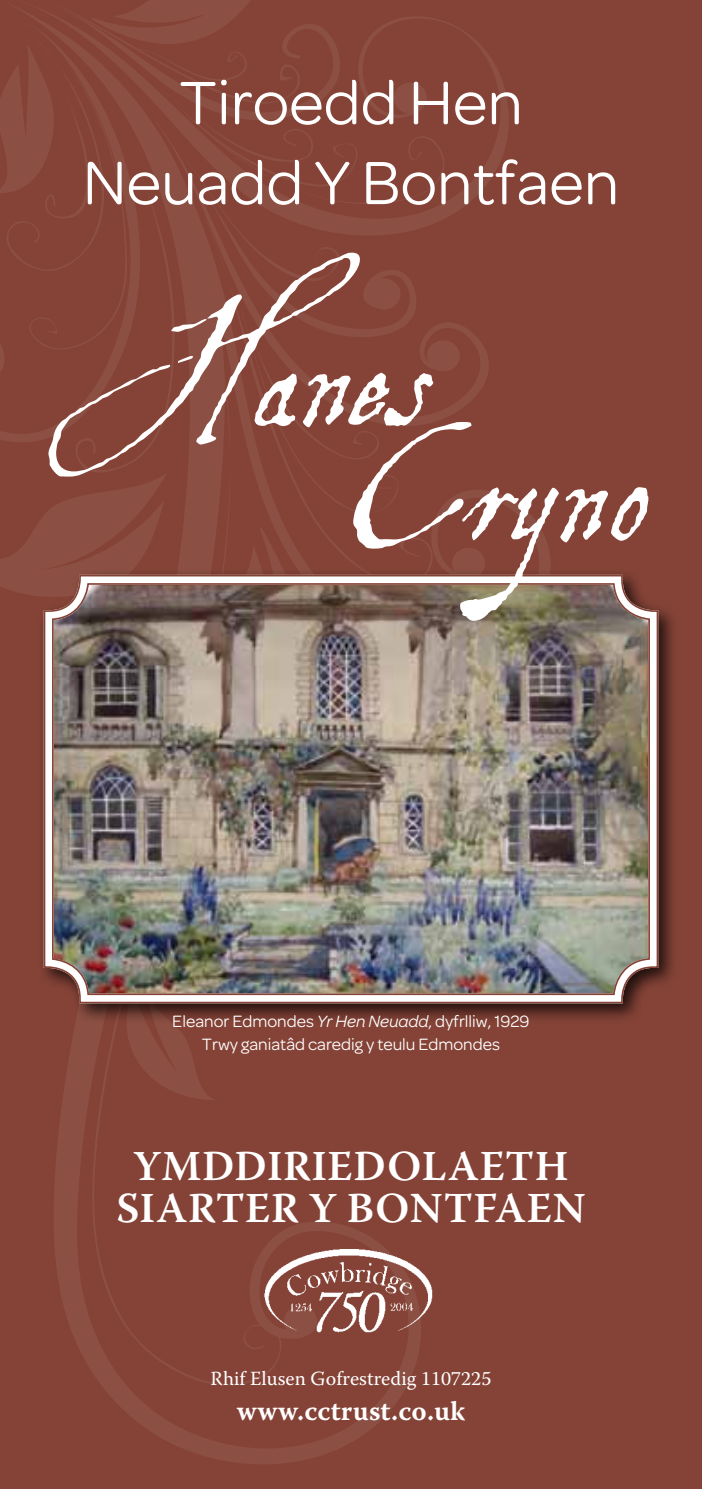
<style>
.page{position:relative;width:702px;height:1489px;background:#fff}
.page>*{position:absolute;margin:0;border:0;box-sizing:border-box;transform-origin:0 0}
.t1{font:132.5px/115px "Aquiline Two";color:#fff}
.t2{font:65px/80px "Omnes";color:#fff;text-align:center}
.t3{font:600 42.5px/42.5px "Warnock Pro";letter-spacing:.01em;color:#fff;text-align:center}
.t4{font:27.5px "Warnock Pro Semibold Capt";letter-spacing:.01em;color:#fff}
.t5{font:20px "Warnock Pro";color:#fff}
.t6{font:17.5px/22.5px "Omnes";color:#fff;text-align:center}
.s1{font-style:italic}
</style>
<div class="page">
<div style="left:0;top:0;width:702px;height:1488px;background:#854337"></div>
<svg style="left:54px;top:1023px;width:366px;height:441px"></svg>
<svg style="left:445px;top:69px;width:105px;height:499px"></svg>
<svg style="left:445px;top:90px;width:63px;height:346px"></svg>
<svg style="left:80px;top:1023px;width:201px;height:368px"></svg>
<svg style="left:109px;top:1023px;width:108px;height:78px"></svg>
<div style="left:452px;top:547px;width:33px;height:31px;background:#8c4f43;border-radius:50%"></div>
<div style="left:427px;top:340px;width:33px;height:31px;background:#8c4f43;border-radius:50%"></div>
<svg style="left:0;top:0;width:445px;height:596px"></svg>
<div style="left:37px;top:568px;width:640px;height:455px;background:#000;opacity:.75"></div>
<img style="left:43px;top:574px;width:616px;height:430px">
<div style="left:52px;top:583px;width:598px;height:412px;border:2px solid #854337;border-radius:35px"></div>
<img style="left:259px;top:1242px;width:174px;height:100px">
<h2 class="t2" style="left:83px;top:63px;width:538px">Tiroedd Hen<br>Neuadd Y Bontfaen</h2>
<h1 class="t1" style="left:352px;top:321px;width:294px;text-indent:-298px">Hanes<br>Cryno</h1>
<p class="t6" style="left:172px;top:1010px;width:359px">Eleanor Edmondes <span class="s1">Yr Hen Neuadd</span>, dyfrlliw, 1929<br>Trwy ganiatâd caredig y teulu Edmondes</p>
<h3 class="t3" style="left:116px;top:1143px;width:470px">YMDDIRIEDOLAETH<br>SIARTER Y BONTFAEN</h3>
<p class="t5" style="left:210px;top:1366px;width:282px">Rhif Elusen Gofrestredig 1107225</p>
<h3 class="t4" style="left:237px;top:1394px;width:230px">www.cctrust.co.uk</h3>
</div>
